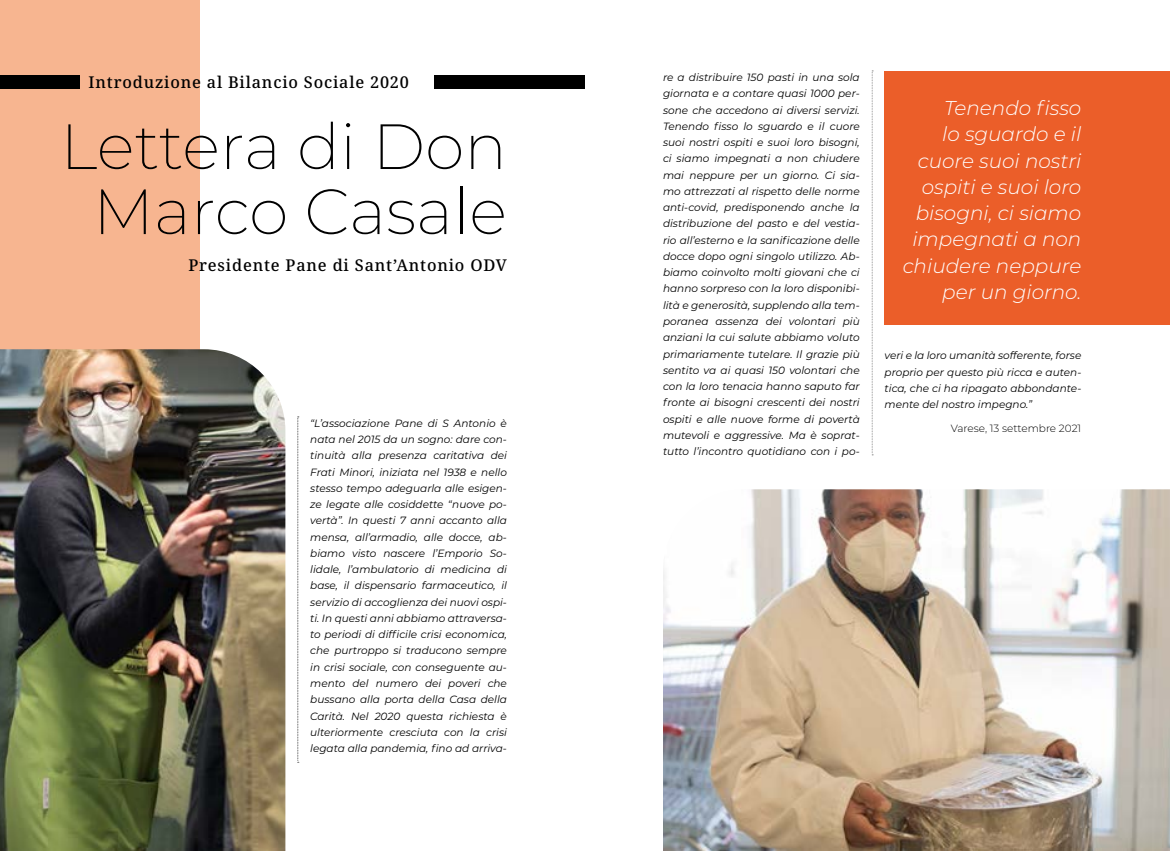
<style>
.page{position:relative;width:1170px;height:851px;background:#fff}
.page>*{position:absolute;margin:0;border:0;box-sizing:border-box;transform-origin:0 0}
.t1{font:200 63.75px/65px "Montserrat";color:#000;text-align:center}
.t2{font:italic 300 20px/26.2px "Montserrat";color:#fff;text-align:right}
.t3{font:500 16.25px "Noto Serif";letter-spacing:.05em;color:#000}
.t4{font:italic 10.5px/16.2px "Montserrat";color:#000;text-align:justify}
.t5{font:300 10.5px "Montserrat";color:#000}
</style>
<div class="page">
<div style="left:0;top:0;width:199px;height:850px;background:#f7b590"></div>
<svg style="left:871px;top:71px;width:2px;height:384px"></svg>
<svg style="left:297px;top:416px;width:2px;height:347px"></svg>
<div style="left:0;top:75px;width:80px;height:14px;background:#000"></div>
<div style="left:435px;top:75px;width:150px;height:14px;background:#000"></div>
<img style="left:663px;top:489px;width:506px;height:361px">
<img style="left:0;top:349px;width:285px;height:501px">
<div style="left:884px;top:71px;width:285px;height:253px;background:#eb5e29"></div>
<h3 class="t3" style="left:89px;top:71px;width:322px">Introduzione al Bilancio Sociale 2020</h3>
<p class="t4" style="left:663px;top:69px;width:198px">re a distribuire 150 pasti in una sola giornata e a contare quasi 1000 per&shy;sone che accedono ai diversi servizi.<br>Tenendo fisso lo sguardo e il cuore suoi nostri ospiti e suoi loro bisogni, ci siamo impegnati a non chiudere mai neppure per un giorno. Ci sia&shy;mo attrezzati al rispetto delle norme anti-covid, predisponendo anche la distribuzione del pasto e del vestia&shy;rio all’esterno e la sanificazione delle docce dopo ogni singolo utilizzo. Ab&shy;biamo coinvolto molti giovani che ci hanno sorpreso con la loro disponibi&shy;lità e generosità, supplendo alla tem&shy;poranea assenza dei volontari più anziani la cui salute abbiamo voluto primariamente tutelare. Il grazie più sentito va ai quasi 150 volontari che con la loro tenacia hanno saputo far fronte ai bisogni crescenti dei nostri ospiti e alle nuove forme di povertà mutevoli e aggressive. Ma è soprat&shy;tutto l’incontro quotidiano con i po-</p>
<h1 class="t1" style="left:60px;top:112px;width:448px">Lettera di Don<br>Marco Casale</h1>
<h3 class="t3" style="left:188px;top:254px;width:320px">Presidente Pane di Sant’Antonio ODV</h3>
<p class="t4" style="left:310px;top:414px;width:198px">“L’associazione Pane di S Antonio è nata nel 2015 da un sogno: dare con&shy;tinuità alla presenza caritativa dei Frati Minori, iniziata nel 1938 e nello stesso tempo adeguarla alle esigen&shy;ze legate alle cosiddette “nuove po&shy;vertà”. In questi 7 anni accanto alla mensa, all’armadio, alle docce, ab&shy;biamo visto nascere l’Emporio So&shy;lidale, l’ambulatorio di medicina di base, il dispensario farmaceutico, il servizio di accoglienza dei nuovi ospi&shy;ti. In questi anni abbiamo attraversa&shy;to periodi di difficile crisi economica, che purtroppo si traducono sempre in crisi sociale, con conseguente au&shy;mento del numero dei poveri che bussano alla porta della Casa della Carità. Nel 2020 questa richiesta è ulteriormente cresciuta con la crisi legata alla pandemia, fino ad arriva-</p>
<h2 class="t2" style="left:902px;top:94px;width:180px">Tenendo fisso<br>lo sguardo e il cuore suoi nostri ospiti e suoi loro bisogni, ci siamo impegnati a non chiudere neppure per un giorno.</h2>
<p class="t4" style="left:884px;top:347px;width:198px">veri e la loro umanità sofferente, forse proprio per questo più ricca e auten&shy;tica, che ci ha ripagato abbondante&shy;mente del nostro impegno.”</p>
<p class="t5" style="left:950px;top:420px;width:132px">Varese, 13 settembre 2021</p>
</div>
